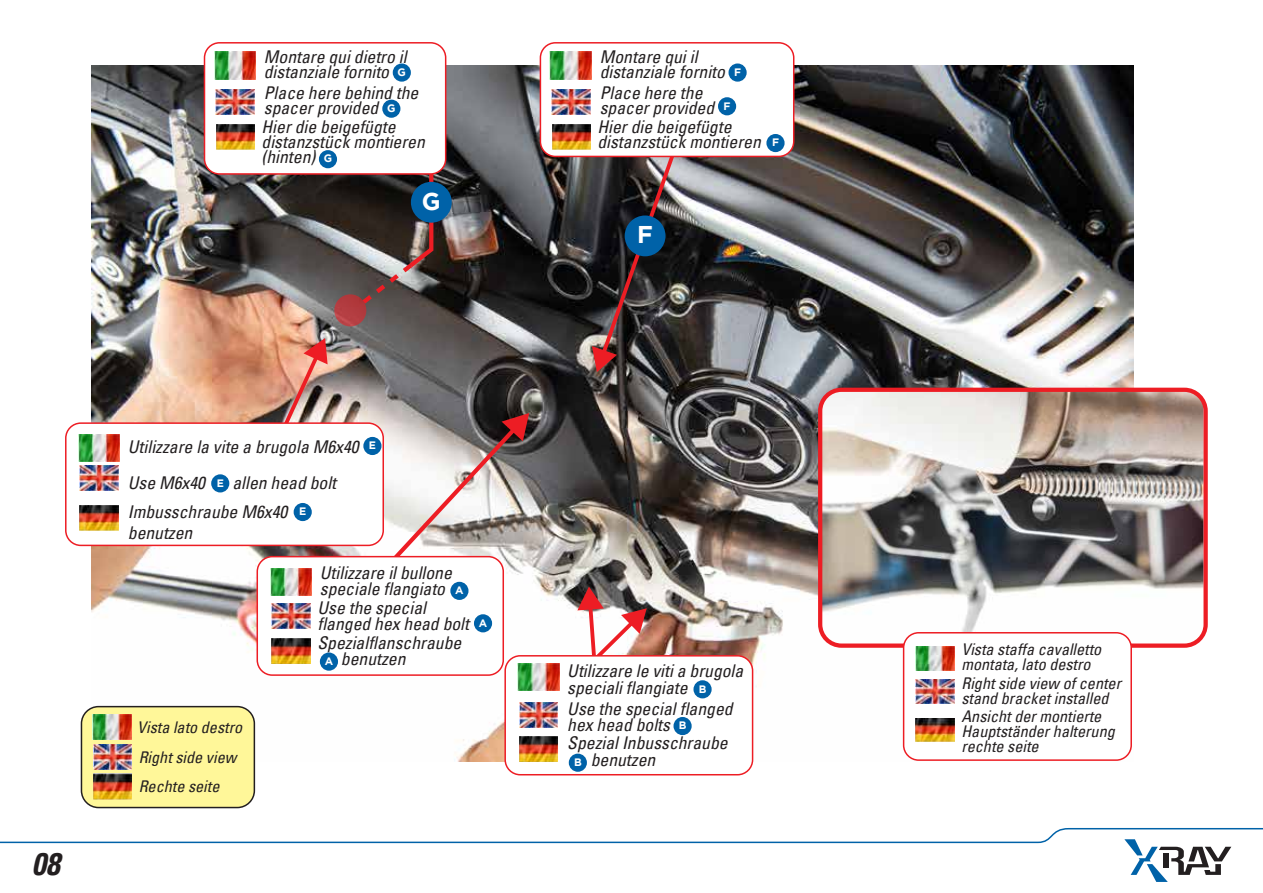
<style>
.page{position:relative;width:1263px;height:893px;background:#fff}
.page>*{position:absolute;margin:0;border:0;box-sizing:border-box;transform-origin:0 0}
.t1{font:italic 700 condensed 31.5px "Univers LT";color:#231f20}
.t2{font:700 24.3px "Gotham";color:#fff}
.t3{font:italic condensed 17.55px/15px "Univers LT";color:#231f20}
.t4{font:italic condensed 16.2px/15px "Univers LT";color:#231f20}
.t5{font:700 10.8px "Gotham";color:#fff}
</style>
<div class="page">
<img style="left:91px;top:65px;width:1042px;height:696px">
<svg style="left:0;top:828px;width:1263px;height:54px"></svg>
<div style="left:1163px;top:853px;width:6px;height:14px;background:#231f20"></div>
<img style="left:283px;top:338px;width:45px;height:84px">
<svg style="left:577px;top:587px;width:70px;height:68px"></svg>
<svg style="left:592px;top:157px;width:87px;height:215px;background:#3e3233"></svg>
<svg style="left:367px;top:413px;width:162px;height:173px"></svg>
<div style="left:66px;top:423px;width:317px;height:122px;background:#fff;border-radius:15px"></div>
<div style="left:65px;top:422px;width:319px;height:124px;border:2px solid #ed1d24;border-radius:15px"></div>
<img style="left:78px;top:434px;width:42px;height:27px">
<img style="left:820px;top:390px;width:383px;height:256px">
<div style="left:505px;top:656px;width:247px;height:119px;background:#fff;border-radius:15px"></div>
<div style="left:504px;top:655px;width:249px;height:120px;border:2px solid #ed1d24;border-radius:15px"></div>
<img style="left:517px;top:664px;width:42px;height:27px">
<div style="left:257px;top:557px;width:246px;height:118px;background:#fff;border-radius:15px"></div>
<div style="left:256px;top:556px;width:248px;height:120px;border:2px solid #ed1d24;border-radius:15px"></div>
<img style="left:270px;top:568px;width:42px;height:27px">
<div style="left:81px;top:707px;width:173px;height:100px;background:#fff799;border-radius:17px"></div>
<div style="left:81px;top:706px;width:174px;height:102px;border:2px solid #231f20;border-radius:17px"></div>
<img style="left:93px;top:714px;width:38px;height:25px">
<img style="left:93px;top:744px;width:38px;height:25px">
<img style="left:93px;top:774px;width:38px;height:25px">
<img style="left:272px;top:638px;width:38px;height:26px">
<img style="left:519px;top:737px;width:38px;height:25px">
<img style="left:80px;top:505px;width:38px;height:25px">
<div style="left:363px;top:437px;width:18px;height:18px;background:#0062a8;border-radius:50%"></div>
<div style="left:625px;top:215px;width:40px;height:41px;background:#0062a8;border-radius:50%"></div>
<div style="left:211px;top:474px;width:18px;height:18px;background:#0062a8;border-radius:50%"></div>
<div style="left:294px;top:503px;width:18px;height:18px;background:#0062a8;border-radius:50%"></div>
<div style="left:450px;top:582px;width:18px;height:18px;background:#0062a8;border-radius:50%"></div>
<div style="left:474px;top:614px;width:18px;height:18px;background:#0062a8;border-radius:50%"></div>
<div style="left:693px;top:680px;width:19px;height:18px;background:#0062a8;border-radius:50%"></div>
<div style="left:673px;top:717px;width:19px;height:18px;background:#0062a8;border-radius:50%"></div>
<div style="left:569px;top:754px;width:18px;height:18px;background:#0062a8;border-radius:50%"></div>
<div style="left:320px;top:652px;width:18px;height:19px;background:#0062a8;border-radius:50%"></div>
<img style="left:80px;top:466px;width:38px;height:25px">
<img style="left:272px;top:603px;width:38px;height:25px">
<img style="left:519px;top:702px;width:39px;height:25px">
<div style="left:540px;top:43px;width:254px;height:113px;background:#fff;border-radius:15px"></div>
<div style="left:540px;top:42px;width:254px;height:115px;border:2px solid #ed1d24;border-radius:15px"></div>
<img style="left:550px;top:52px;width:42px;height:27px">
<img style="left:552px;top:89px;width:38px;height:25px">
<img style="left:552px;top:124px;width:38px;height:25px">
<div style="left:818px;top:388px;width:390px;height:260px;border:4px solid #ed1d24;border-radius:21px"></div>
<div style="left:904px;top:633px;width:227px;height:127px;background:#fff;border-radius:15px"></div>
<div style="left:903px;top:632px;width:229px;height:129px;border:2px solid #ed1d24;border-radius:15px"></div>
<img style="left:916px;top:647px;width:38px;height:23px">
<img style="left:916px;top:718px;width:38px;height:24px">
<img style="left:916px;top:680px;width:38px;height:23px">
<svg style="left:356px;top:174px;width:80px;height:136px;background:#534643"></svg>
<div style="left:334px;top:294px;width:32px;height:32px;background:linear-gradient(to bottom,#aa3639,#bb4449);border-radius:50%"></div>
<div style="left:411px;top:182px;width:41px;height:41px;background:#0062a8;border-radius:50%"></div>
<div style="left:204px;top:43px;width:242px;height:131px;background:#fff;border-radius:15px"></div>
<div style="left:204px;top:42px;width:242px;height:133px;border:2px solid #ed1d24;border-radius:15px"></div>
<img style="left:214px;top:52px;width:42px;height:27px">
<img style="left:216px;top:89px;width:38px;height:25px">
<img style="left:216px;top:124px;width:39px;height:25px">
<div style="left:393px;top:63px;width:18px;height:19px;background:#0062a8;border-radius:50%"></div>
<div style="left:728px;top:63px;width:19px;height:19px;background:#0062a8;border-radius:50%"></div>
<div style="left:718px;top:97px;width:18px;height:18px;background:#0062a8;border-radius:50%"></div>
<div style="left:766px;top:134px;width:18px;height:18px;background:#0062a8;border-radius:50%"></div>
<div style="left:382px;top:100px;width:18px;height:18px;background:#0062a8;border-radius:50%"></div>
<div style="left:319px;top:150px;width:18px;height:18px;background:#0062a8;border-radius:50%"></div>
<p class="t3" style="left:264px;top:49px;width:144px">Montare qui dietro il distanziale fornito</p>
<p class="t3" style="left:264px;top:85px;width:156px">Place here behind the spacer provided</p>
<p class="t3" style="left:262px;top:119px;width:165px">Hier die beigefügte distanzstück montieren (hinten)</p>
<p class="t3" style="left:600px;top:49px;width:127px">Montare qui il distanziale fornito</p>
<p class="t3" style="left:600px;top:85px;width:116px">Place here the spacer provided</p>
<p class="t3" style="left:597px;top:119px;width:165px">Hier die beigefügte distanzstück montieren</p>
<p class="t5" style="left:398px;top:66px;width:10px">G</p>
<p class="t5" style="left:734px;top:66px;width:9px">F</p>
<p class="t5" style="left:723px;top:99px;width:9px">F</p>
<p class="t5" style="left:387px;top:102px;width:10px">G</p>
<p class="t5" style="left:324px;top:152px;width:10px">G</p>
<h2 class="t2" style="left:422px;top:187px;width:20px">G</h2>
<h2 class="t2" style="left:637px;top:221px;width:17px">F</h2>
<p class="t5" style="left:772px;top:136px;width:9px">F</p>
<h1 class="t1" style="left:32px;top:844px;width:29px">08</h1>
<p class="t3" style="left:128px;top:428px;width:232px;line-height:36px">Utilizzare la vite a brugola M6x40<br>Use M6x40</p>
<p class="t3" style="left:128px;top:468px;width:210px;line-height:29.1px;text-indent:105px">allen head bolt<br>Imbusschraube M6x40</p>
<p class="t3" style="left:128px;top:525px;width:66px">benutzen</p>
<p class="t5" style="left:217px;top:477px;width:9px">E</p>
<p class="t5" style="left:299px;top:505px;width:9px">E</p>
<p class="t5" style="left:369px;top:439px;width:9px">E</p>
<p class="t3" style="left:320px;top:564px;width:134px;line-height:16.4px">Utilizzare il bullone speciale flangiato</p>
<p class="t3" style="left:317px;top:599px;width:153px;line-height:16.4px">Use the special flanged hex head bolt</p>
<p class="t3" style="left:341px;top:634px;width:122px;line-height:16.5px;text-indent:-23px">Spezialflanschraube benutzen</p>
<p class="t5" style="left:455px;top:584px;width:10px">A</p>
<p class="t5" style="left:325px;top:655px;width:10px">A</p>
<p class="t5" style="left:479px;top:616px;width:10px">A</p>
<p class="t4" style="left:137px;top:712px;width:106px;line-height:29.7px">Vista lato destro<br>Right side view<br>Rechte seite</p>
<p class="t3" style="left:567px;top:663px;width:178px;line-height:16.4px">Utilizzare le viti a brugola speciali flangiate</p>
<p class="t3" style="left:567px;top:700px;width:167px;line-height:16.4px">Use the special flanged hex head bolts</p>
<p class="t5" style="left:699px;top:682px;width:9px">B</p>
<p class="t5" style="left:679px;top:719px;width:9px">B</p>
<p class="t3" style="left:591px;top:735px;width:138px;line-height:16.4px;text-indent:-23px">Spezial Inbusschraube benutzen</p>
<p class="t5" style="left:574px;top:756px;width:9px">B</p>
<p class="t4" style="left:961px;top:642px;width:141px">Vista staffa cavalletto montata, lato destro</p>
<p class="t4" style="left:961px;top:675px;width:161px">Right side view of center stand bracket installed</p>
<p class="t4" style="left:961px;top:708px;width:155px">Ansicht der montierte<br>Hauptständer halterung rechte seite</p>
</div>
